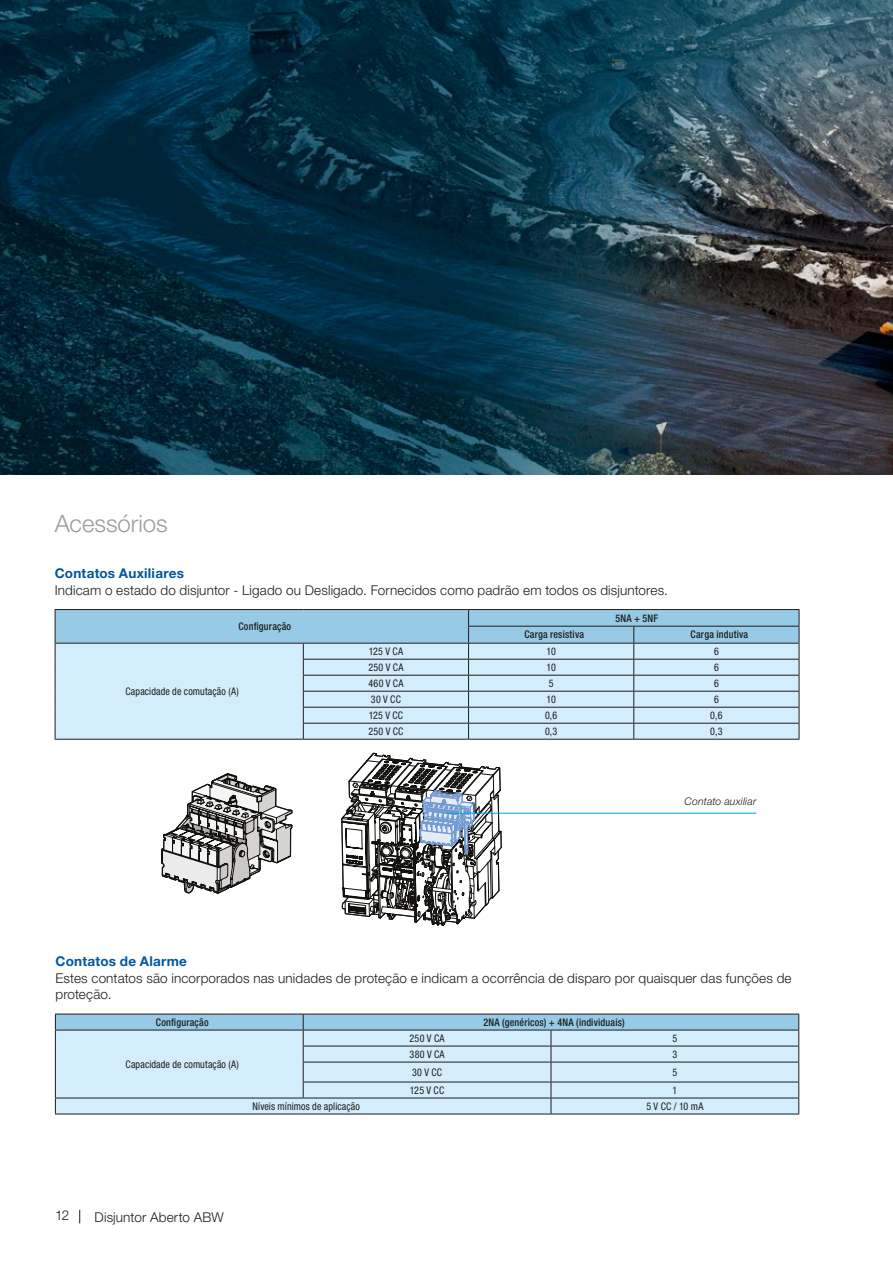
<style>
.page{position:relative;width:893px;height:1263px;background:#fff}
.page>*{position:absolute;margin:0;border:0;box-sizing:border-box;transform-origin:0 0}
.t1{font:300 24px "Helvetica Neue LT Pro";letter-spacing:-.005em;color:#9d9d9d}
.t2{font:300 13.5px/16.2px "Helvetica Neue LT Pro";letter-spacing:.01em;color:#1d1d1b}
.t3{font:700 13.5px "Helvetica Neue LT Pro";letter-spacing:.02em;color:#00569e}
.t4{font:condensed 10.5px "Helvetica Neue LT Pro";letter-spacing:.015em;color:#1d1d1b;scale:.95 1}
.t5{font:500 condensed 10.5px "Helvetica Neue LT Pro";letter-spacing:.02em;color:#1d1d1b;scale:.95 1}
.t6{font:italic 300 10.5px "Helvetica Neue LT Pro";letter-spacing:.015em;color:#1d1d1b}
</style>
<div class="page">
<svg style="left:79px;top:1210px;width:1px;height:13px"></svg>
<hr style="left:55px;top:739px;width:248px;height:1px;background:#1d1d1b">
<svg style="left:55px;top:609px;width:745px;height:130px;background:#bbdaeb"></svg>
<hr style="left:55px;top:643px;width:248px;height:1px;background:#1d1d1b">
<hr style="left:303px;top:643px;width:166px;height:1px;background:#1d1d1b">
<hr style="left:303px;top:739px;width:166px;height:1px;background:#1d1d1b">
<hr style="left:469px;top:739px;width:165px;height:1px;background:#1d1d1b">
<hr style="left:634px;top:739px;width:165px;height:1px;background:#1d1d1b">
<svg style="left:341px;top:753px;width:161px;height:173px"></svg>
<svg style="left:161px;top:773px;width:132px;height:121px"></svg>
<hr style="left:447px;top:813px;width:309px;height:1px;background:#009fe3">
<svg style="left:55px;top:1014px;width:744px;height:100px;background:#c0dbeb"></svg>
<hr style="left:55px;top:1114px;width:248px;height:1px;background:#1d1d1b">
<hr style="left:303px;top:1114px;width:248px;height:1px;background:#1d1d1b">
<hr style="left:551px;top:1114px;width:248px;height:1px;background:#1d1d1b">
<img style="left:0;top:0;width:893px;height:474px">
<h1 class="t1" style="left:55px;top:508px;width:114px">Acessórios</h1>
<p class="t3" style="left:55px;top:565px;width:131px">Contatos Auxiliares</p>
<p class="t2" style="left:55px;top:582px;width:615px">Indicam o estado do disjuntor - Ligado ou Desligado. Fornecidos como padrão em todos os disjuntores.</p>
<p class="t5" style="left:238px;top:620px;width:57px">Configuração</p>
<p class="t5" style="left:615px;top:612px;width:47px">5NA + 5NF</p>
<p class="t5" style="left:524px;top:628px;width:64px">Carga resistiva</p>
<p class="t5" style="left:691px;top:628px;width:62px">Carga indutiva</p>
<p class="t4" style="left:125px;top:685px;width:121px">Capacidade de comutação (A)</p>
<p class="t4" style="left:369px;top:645px;width:38px">125 V CA</p>
<p class="t4" style="left:546px;top:645px;width:11px">10</p>
<p class="t4" style="left:714px;top:645px;width:7px">6</p>
<p class="t4" style="left:368px;top:661px;width:38px">250 V CA</p>
<p class="t4" style="left:546px;top:661px;width:11px">10</p>
<p class="t4" style="left:714px;top:661px;width:7px">6</p>
<p class="t4" style="left:368px;top:677px;width:38px">460 V CA</p>
<p class="t4" style="left:549px;top:677px;width:7px">5</p>
<p class="t4" style="left:714px;top:677px;width:7px">6</p>
<p class="t4" style="left:371px;top:693px;width:33px">30 V CC</p>
<p class="t4" style="left:546px;top:693px;width:11px">10</p>
<p class="t4" style="left:714px;top:693px;width:7px">6</p>
<p class="t4" style="left:369px;top:709px;width:38px">125 V CC</p>
<p class="t4" style="left:545px;top:709px;width:14px">0,6</p>
<p class="t4" style="left:710px;top:709px;width:14px">0,6</p>
<p class="t4" style="left:368px;top:725px;width:38px">250 V CC</p>
<p class="t4" style="left:545px;top:725px;width:14px">0,3</p>
<p class="t4" style="left:710px;top:725px;width:14px">0,3</p>
<p class="t6" style="left:684px;top:795px;width:73px">Contato auxiliar</p>
<p class="t3" style="left:56px;top:953px;width:133px">Contatos de Alarme</p>
<p class="t2" style="left:56px;top:969px;width:738px">Estes contatos são incorporados nas unidades de proteção e indicam a ocorrência de disparo por quaisquer das funções de proteção.</p>
<p class="t5" style="left:156px;top:1016px;width:57px">Configuração</p>
<p class="t5" style="left:483px;top:1016px;width:150px">2NA (genéricos) + 4NA (individuais)</p>
<p class="t4" style="left:126px;top:1058px;width:121px">Capacidade de comutação (A)</p>
<p class="t4" style="left:410px;top:1032px;width:38px">250 V CA</p>
<p class="t4" style="left:672px;top:1032px;width:7px">5</p>
<p class="t4" style="left:410px;top:1048px;width:38px">380 V CA</p>
<p class="t4" style="left:672px;top:1048px;width:7px">3</p>
<p class="t4" style="left:412px;top:1066px;width:33px">30 V CC</p>
<p class="t4" style="left:672px;top:1066px;width:7px">5</p>
<p class="t4" style="left:410px;top:1084px;width:38px">125 V CC</p>
<p class="t4" style="left:672px;top:1084px;width:7px">1</p>
<p class="t4" style="left:252px;top:1100px;width:115px">Níveis mínimos de aplicação</p>
<p class="t4" style="left:646px;top:1100px;width:61px">5 V CC / 10 mA</p>
<p class="t2" style="left:55px;top:1207px;width:16px">12</p>
<p class="t2" style="left:95px;top:1209px;width:131px">Disjuntor Aberto ABW</p>
</div>
